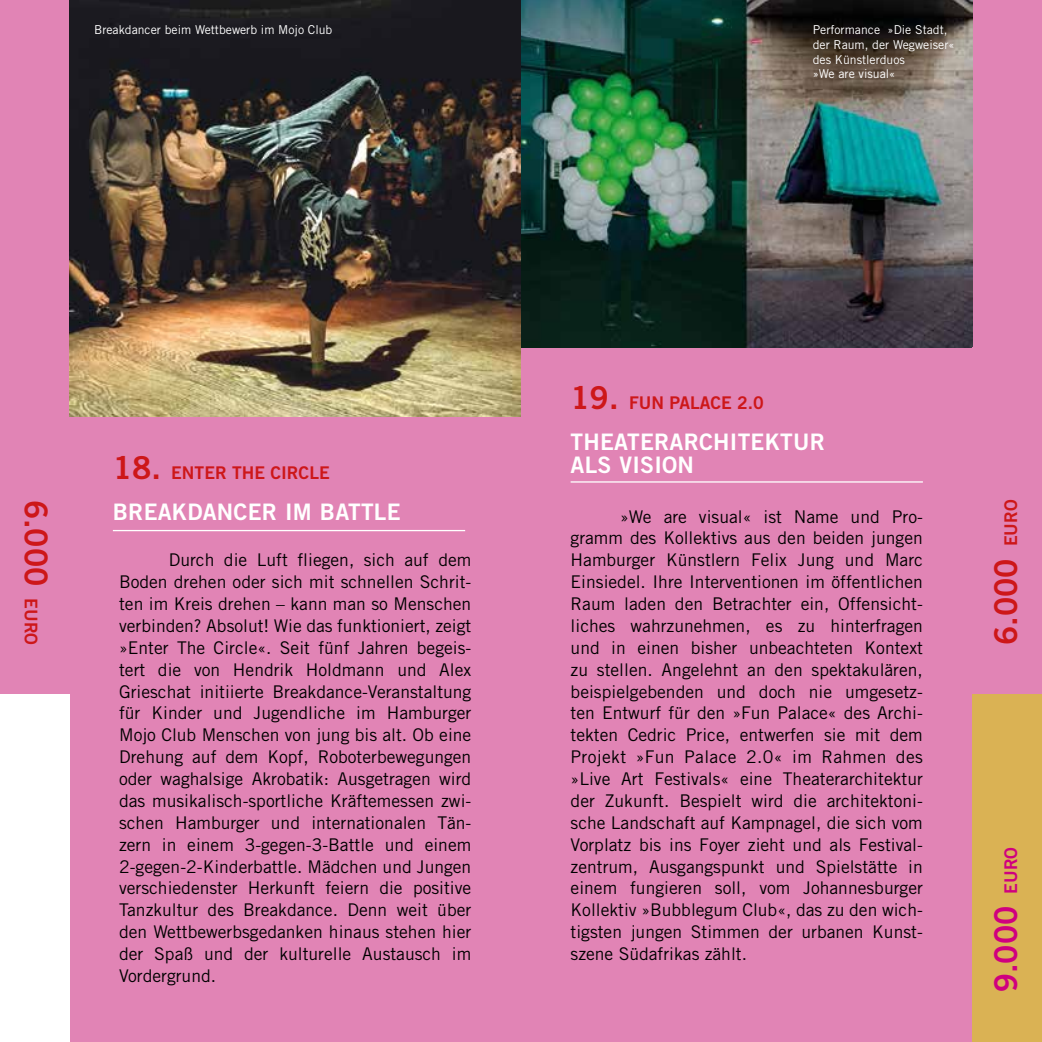
<style>
.page{position:relative;width:1042px;height:1042px;background:#fff}
.page>*{position:absolute;margin:0;border:0;box-sizing:border-box;transform-origin:0 0}
.t1{font:31.5px "Trade Gothic Bold Two";color:#cd1719}
.t2{font:31.5px "Trade Gothic Bold Two";color:#cf007f}
.t3{font:22.75px/22.8px "Trade Gothic Bold Two";letter-spacing:.01em;color:#fff}
.t4{font:17.5px/21.9px "Trade Gothic";color:#000;text-align:justify}
.t5{font:17.5px "Trade Gothic Bold Two";color:#cd1719}
.t6{font:12.25px/14.7px "Trade Gothic";color:#fff}
.s1{font-size:31.5px}
.s2{font-size:17.5px}
</style>
<div class="page">
<div style="left:521px;top:0;width:521px;height:1042px;background:#e184b5"></div>
<div style="left:0;top:0;width:521px;height:1042px;background:#e184b5"></div>
<img style="left:521px;top:0;width:451px;height:347px">
<img style="left:69px;top:0;width:452px;height:417px">
<hr style="left:570px;top:481px;width:353px;height:1px;background:#fff">
<hr style="left:113px;top:530px;width:352px;height:1px;background:#fff">
<div style="left:972px;top:694px;width:70px;height:348px;background:#dab254"></div>
<div style="left:0;top:694px;width:69px;height:348px;background:#fff"></div>
<p class="t6" style="left:94px;top:22px;width:240px">Breakdancer beim Wettbewerb im Mojo Club</p>
<p class="t6" style="left:813px;top:22px;width:143px">Performance »Die Stadt, der Raum, der Wegweiser« des Künstlerduos<br>»We are visual«</p>
<p class="t5" style="left:113px;top:462px;width:218px"><span class="s1">18.</span> ENTER THE CIRCLE</p>
<p class="t5" style="left:570px;top:392px;width:195px"><span class="s1">19.</span> FUN PALACE 2.0</p>
<h2 class="t3" style="left:570px;top:430px;width:256px">THEATERARCHITEKTUR<br>ALS VISION</h2>
<h1 class="t1" style="left:55px;top:499px;width:147px;rotate:90deg">6.000 <span class="s2">EURO</span></h1>
<p class="t4" style="left:570px;top:505px;width:354px;text-indent:50px">»We are visual« ist Name und Pro&shy;gramm des Kollektivs aus den beiden jungen Hamburger Künstlern Felix Jung und Marc Einsiedel. Ihre Interventionen im öffentlichen Raum laden den Betrachter ein, Offensicht&shy;liches wahrzunehmen, es zu hinterfragen und in einen bisher unbeachteten Kontext zu stellen. Angelehnt an den spektakulären, beispielgebenden und doch nie umgesetz&shy;ten Entwurf für den »Fun Palace« des Archi&shy;tekten Cedric Price, entwerfen sie mit dem Projekt »Fun Palace 2.0« im Rahmen des »Live Art Festivals« eine Theaterarchitektur der Zukunft. Bespielt wird die architektoni&shy;sche Landschaft auf Kampnagel, die sich vom Vorplatz bis ins Foyer zieht und als Festival&shy;zentrum, Ausgangspunkt und Spielstätte in einem fungieren soll, vom Johannesburger Kollektiv »Bubblegum Club«, das zu den wich&shy;tigsten jungen Stimmen der urbanen Kunst&shy;szene Südafrikas zählt.</p>
<h2 class="t3" style="left:113px;top:500px;width:289px">BREAKDANCER IM BATTLE</h2>
<p class="t4" style="left:119px;top:549px;width:354px;text-indent:50px">Durch die Luft fliegen, sich auf dem Boden drehen oder sich mit schnellen Schrit&shy;ten im Kreis drehen – kann man so Menschen verbinden? Absolut! Wie das funktioniert, zeigt »Enter The Circle«. Seit fünf Jahren begeis&shy;tert die von Hendrik Holdmann und Alex Grieschat initiierte Breakdance-Veranstaltung für Kinder und Jugendliche im Hamburger Mojo Club Menschen von jung bis alt. Ob eine Drehung auf dem Kopf, Roboterbewegungen oder waghalsige Akrobatik: Ausgetragen wird das musikalisch-sportliche Kräftemessen zwi&shy;schen Hamburger und internationalen Tän&shy;zern in einem 3-gegen-3-Battle und einem 2-gegen-2-Kinderbattle. Mädchen und Jungen verschiedenster Herkunft feiern die positive Tanzkultur des Breakdance. Denn weit über den Wettbewerbsgedanken hinaus stehen hier der Spaß und der kulturelle Austausch im Vordergrund.</p>
<h1 class="t1" style="left:986px;top:645px;width:147px;rotate:-90deg">6.000 <span class="s2">EURO</span></h1>
<h1 class="t2" style="left:986px;top:992px;width:147px;rotate:-90deg">9.000 <span class="s2">EURO</span></h1>
</div>
